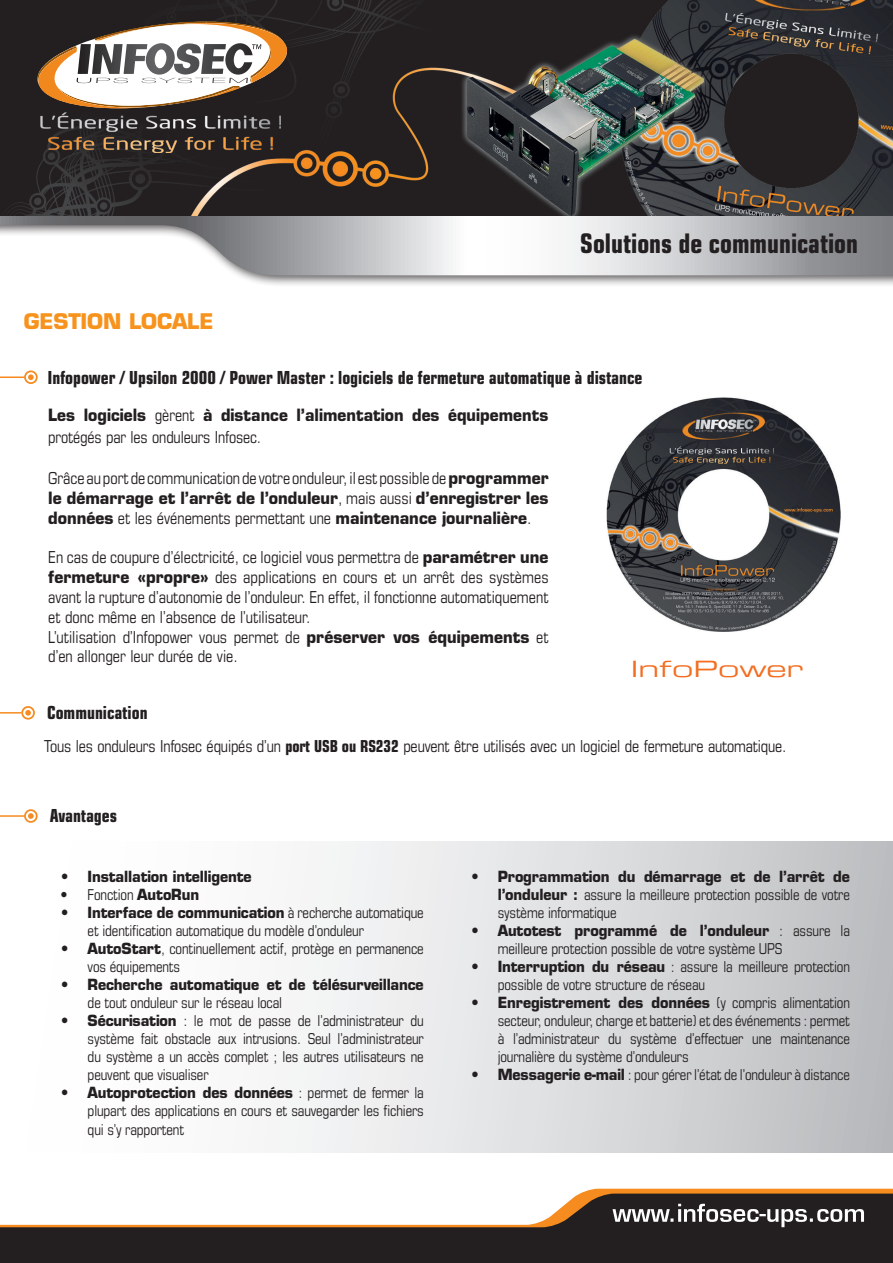
<style>
.page{position:relative;width:893px;height:1263px;background:#fff}
.page>*{position:absolute;margin:0;border:0;box-sizing:border-box;transform-origin:0 0}
.tab_content{font:700 condensed 27px "Eurostile LT Std";color:#231f20;scale:.95 1}
.t1{font:22.2px "Eurostile Extended Two";color:#f36e21;scale:1.18 1}
.TITRE_1{font:700 21px "Eurostile LT Std";letter-spacing:-.01em;color:#f7931d}
.tab_content-2{font:700 condensed 18px "Eurostile LT Std";color:#231f20;scale:.95 1}
.tab_content-3{font:condensed 16.5px/19.8px "Eurostile LT Std";color:#231f20;text-align:justify;scale:.95 1}
.Texte_intro{font:condensed 16.5px "Eurostile LT Std";letter-spacing:-.01em;color:#231f20;scale:.94 1}
.Texte_intro-2{font:700 16.5px/22.5px "Eurostile LT Std";letter-spacing:.005em;color:#231f20;scale:.94 1}
.t2{font:condensed 15px/18px "Eurostile LT Std";letter-spacing:-.01em;color:#231f20;scale:.95 1}
.t3{font:700 15px/18px "Eurostile LT Std";letter-spacing:-.01em;color:#231f20;scale:.95 1}
.s1{font-weight:400;font-stretch:condensed}
.s2{font-weight:700;font-stretch:normal}
.s3{font-weight:700}
</style>
<div class="page">
<div style="left:0;top:841px;width:893px;height:311px;background:linear-gradient(to right,#fff,#c1c3c5)"></div>
<svg style="left:24px;top:370px;width:14px;height:14px"></svg>
<hr style="left:0;top:376px;width:24px;height:2px;background:#f68b1f">
<svg style="left:0;top:706px;width:35px;height:14px"></svg>
<svg style="left:24px;top:809px;width:14px;height:14px"></svg>
<hr style="left:0;top:815px;width:24px;height:2px;background:#f68b1f">
<div style="left:0;top:137px;width:893px;height:150px;background:#231f20;opacity:.75"></div>
<svg style="left:0;top:216px;width:893px;height:59px"></svg>
<div style="left:0;top:1190px;width:893px;height:73px;background:#231f20"></div>
<img style="left:0;top:0;width:893px;height:216px">
<svg style="left:0;top:1189px;width:893px;height:38px"></svg>
<img style="left:41px;top:125px;width:240px;height:28px">
<div style="left:38px;top:22px;width:265px;height:103px;background:#231f20;opacity:.6"></div>
<svg style="left:36px;top:21px;width:253px;height:87px"></svg>
<img style="left:606px;top:398px;width:234px;height:233px">
<p class="TITRE_1" style="left:24px;top:309px;width:191px">GESTION LOCALE</p>
<p class="tab_content" style="left:580px;top:227px;width:294px">Solutions de communication</p>
<p class="tab_content-2" style="left:47px;top:366px;width:628px">Infopower / Upsilon 2000 / Power Master : logiciels de fermeture automatique à distance</p>
<p class="Texte_intro-2" style="left:48px;top:404px;width:534px">Les logiciels <span class="s1">gèrent</span> à distance l’alimentation des équipements <span class="s1">protégés par les onduleurs Infosec.</span></p>
<p class="tab_content-3" style="left:48px;top:468px;width:528px">Grâce au port de communication de votre onduleur, il est possible de <span class="s2">programmer le démarrage et l’arrêt de l’onduleur</span>, mais aussi <span class="s2">d’enregistrer les données</span> et les événements permettant une <span class="s2">maintenance journalière</span>.</p>
<p class="tab_content-3" style="left:48px;top:547px;width:528px">En cas de coupure d’électricité, ce logiciel vous permettra de <span class="s2">paramétrer une fermeture «propre»</span> des applications en cours et un arrêt des systèmes avant la rupture d’autonomie de l’onduleur. En effet, il fonctionne automatiquement et donc même en l’absence de l’utilisateur.</p>
<p class="tab_content-3" style="left:48px;top:626px;width:528px">L’utilisation d’Infopower vous permet de <span class="s2">préserver vos équipements</span> et d’en allonger leur durée de vie.</p>
<p class="tab_content-2" style="left:47px;top:702px;width:107px">Communication</p>
<p class="t1" style="left:631px;top:653px;width:148px">InfoPower</p>
<p class="Texte_intro" style="left:44px;top:736px;width:791px">Tous les onduleurs Infosec équipés d’un <span class="s3">port USB ou RS232</span> peuvent être utilisés avec un logiciel de fermeture automatique.</p>
<p class="tab_content-2" style="left:50px;top:805px;width:72px">Avantages</p>
<p class="t3" style="left:61px;top:868px;width:203px">• Installation intelligente</p>
<p class="t2" style="left:61px;top:886px;width:147px">• Fonction <span class="s2">AutoRun</span></p>
<p class="t2" style="left:88px;top:904px;width:355px;text-indent:-27px"><span class="s2">• Interface de communication</span> à recherche automatique et identification automatique du modèle d’onduleur</p>
<p class="t2" style="left:88px;top:940px;width:355px;text-indent:-27px"><span class="s2">• AutoStart</span>, continuellement actif, protège en permanence vos équipements</p>
<p class="t3" style="left:88px;top:976px;width:355px;text-indent:-27px">• Recherche automatique et de télésurveillance <span class="s1">de tout onduleur sur le réseau local</span></p>
<p class="t2" style="left:88px;top:1012px;width:355px;text-align:justify;text-indent:-27px"><span class="s2">• Sécurisation</span> : le mot de passe de l’administrateur du système fait obstacle aux intrusions. Seul l’administrateur du système a un accès complet ; les autres utilisateurs ne peuvent que visualiser</p>
<p class="t2" style="left:88px;top:1083px;width:355px;line-height:18.5px;text-align:justify;text-indent:-27px"><span class="s2">• Autoprotection des données</span> : permet de fermer la plupart des applications en cours et sauvegarder les fichiers qui s’y rapportent</p>
<p class="t2" style="left:498px;top:868px;width:372px;text-align:justify;text-indent:-27px"><span class="s2">• Programmation du démarrage et de l’arrêt de l’onduleur :</span> assure la meilleure protection possible de votre système informatique</p>
<p class="t2" style="left:498px;top:922px;width:372px;text-indent:-27px"><span class="s2">• Autotest programmé de l’onduleur</span> : assure la meilleure protection possible de votre système UPS</p>
<p class="t2" style="left:498px;top:958px;width:372px;text-indent:-27px"><span class="s2">• Interruption du réseau</span> : assure la meilleure protection possible de votre structure de réseau</p>
<p class="t2" style="left:498px;top:994px;width:372px;text-align:justify;text-indent:-27px"><span class="s2">• Enregistrement des données</span> (y compris alimentation secteur, onduleur, charge et batterie) et des événements : permet à l’administrateur du système d’effectuer une maintenance journalière du système d’onduleurs</p>
<p class="t2" style="left:471px;top:1066px;width:401px"><span class="s2">• Messagerie e-mail</span> : pour gérer l’état de l’onduleur à distance</p>
</div>
